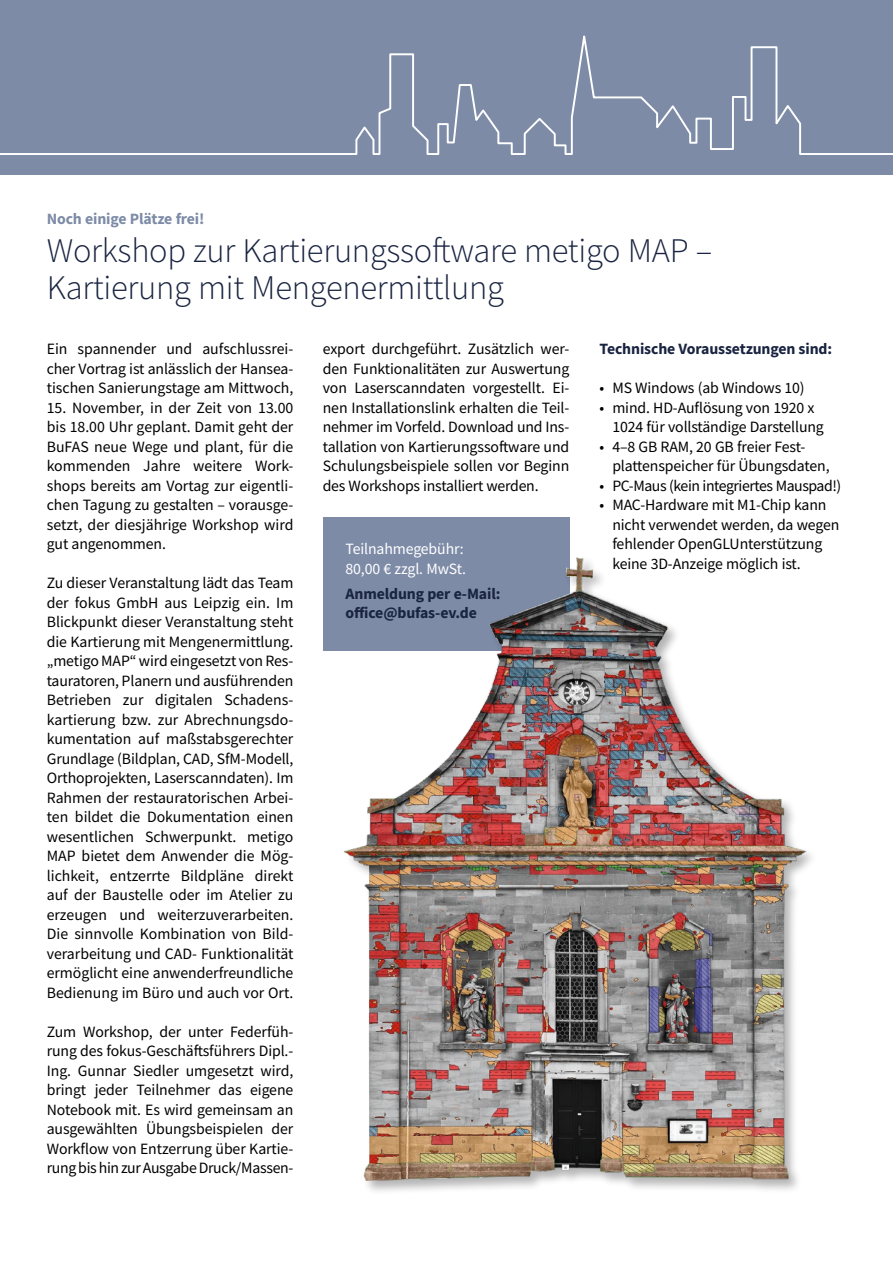
<style>
.page{position:relative;width:893px;height:1263px;background:#fff}
.page>*{position:absolute;margin:0;border:0;box-sizing:border-box;transform-origin:0 0}
.t1{font:300 34.5px/37.5px "Source Sans Pro";letter-spacing:-.01em;color:#192441}
.t2{font:15.75px/19.5px "Source Sans Pro";letter-spacing:-.01em;color:#000;text-align:justify}
.t3{font:700 15.75px/18.9px "Source Sans Pro";letter-spacing:-.01em;color:#192441}
.t4{font:15.75px "Source Sans Pro";letter-spacing:-.03em;color:#000}
.t5{font:15.75px/19.5px "Source Sans Pro";letter-spacing:-.01em;color:#fff}
.t6{font:700 15.75px "Source Sans Pro";letter-spacing:-.01em;color:#7d8ba7}
</style>
<div class="page">
<div style="left:0;top:0;width:893px;height:174px;background:#7d8ba7"></div>
<svg style="left:0;top:35px;width:893px;height:120px"></svg>
<div style="left:323px;top:517px;width:247px;height:134px;background:#7d8ba7"></div>
<div style="left:343px;top:555px;width:476px;height:639px;background:#000;opacity:.3"></div>
<img style="left:343px;top:555px;width:468px;height:626px">
<p class="t6" style="left:47px;top:208px;width:159px">Noch einige Plätze frei!</p>
<h1 class="t1" style="left:47px;top:232px;width:667px">Workshop zur Kartierungssoftware metigo MAP –<br>Kartierung mit Mengenermittlung</h1>
<p class="t2" style="left:323px;top:339px;width:248px">export durchgeführt. Zusätzlich wer&shy;den Funktionalitäten zur Auswertung von Laserscanndaten vorgestellt. Ei&shy;nen Installationslink erhalten die Teil&shy;nehmer im Vorfeld. Download und Ins&shy;tallation von Kartierungssoftware und Schulungsbeispiele sollen vor Beginn des Workshops installiert werden.</p>
<p class="t3" style="left:600px;top:339px;width:234px">Technische Voraussetzungen sind:</p>
<p class="t2" style="left:47px;top:339px;width:248px">Ein spannender und aufschlussrei&shy;cher Vortrag ist anlässlich der Hansea&shy;tischen Sanierungstage am Mittwoch,</p>
<p class="t2" style="left:47px;top:398px;width:248px">15. November, in der Zeit von 13.00 bis 18.00 Uhr geplant. Damit geht der BuFAS neue Wege und plant, für die kommenden Jahre weitere Work&shy;shops bereits am Vortag zur eigentli&shy;chen Tagung zu gestalten – vorausge&shy;setzt, der diesjährige Workshop wird gut angenommen.</p>
<p class="t2" style="left:47px;top:573px;width:248px">Zu dieser Veranstaltung lädt das Team der fokus GmbH aus Leipzig ein. Im Blickpunkt dieser Veranstaltung steht die Kartierung mit Mengenermittlung. „metigo MAP“ wird eingesetzt von Res&shy;tauratoren, Planern und ausführenden Betrieben zur digitalen Schadens&shy;kartierung bzw. zur Abrechnungsdo&shy;kumentation auf maßstabsgerechter Grundlage (Bildplan, CAD, SfM-Modell, Orthoprojekten, Laserscanndaten). Im Rahmen der restauratorischen Arbei&shy;ten bildet die Dokumentation einen wesentlichen Schwerpunkt. metigo MAP bietet dem Anwender die Mög&shy;lichkeit, entzerrte Bildpläne direkt auf der Baustelle oder im Atelier zu erzeugen und weiterzuverarbeiten.<br>Die sinnvolle Kombination von Bild&shy;verarbeitung und CAD- Funktionalität ermöglicht eine anwenderfreundliche Bedienung im Büro und auch vor Ort.</p>
<p class="t2" style="left:47px;top:1021px;width:248px">Zum Workshop, der unter Federfüh&shy;rung des fokus-Geschäftsführers Dipl.- Ing. Gunnar Siedler umgesetzt wird, bringt jeder Teilnehmer das eigene Notebook mit. Es wird gemeinsam an ausgewählten Übungsbeispielen der Workflow von Entzerrung über Kartie&shy;rung bis hin zur Ausgabe Druck/Massen-</p>
<p class="t2" style="left:600px;top:378px;width:207px">• MS Windows (ab Windows 10)</p>
<p class="t2" style="left:612px;top:398px;width:213px;text-indent:-13px">• mind. HD-Auflösung von 1920 x<br>1024 für vollständige Darstellung</p>
<p class="t2" style="left:612px;top:437px;width:219px;text-indent:-13px">• 4–8 GB RAM, 20 GB freier Fest&shy;plattenspeicher für Übungsdaten,</p>
<p class="t4" style="left:600px;top:475px;width:243px">• PC-Maus (kein integriertes Mauspad!)</p>
<p class="t2" style="left:612px;top:495px;width:228px;text-align:left;text-indent:-13px">• MAC-Hardware mit M1-Chip kann nicht verwendet werden, da wegen fehlender OpenGLUnterstützung keine 3D-Anzeige möglich ist.</p>
<p class="t5" style="left:346px;top:539px;width:122px">Teilnahmegebühr:<br>80,00 € zzgl. MwSt.</p>
<p class="t3" style="left:346px;top:584px;width:156px">Anmeldung per e-Mail: office@bufas-ev.de</p>
</div>
